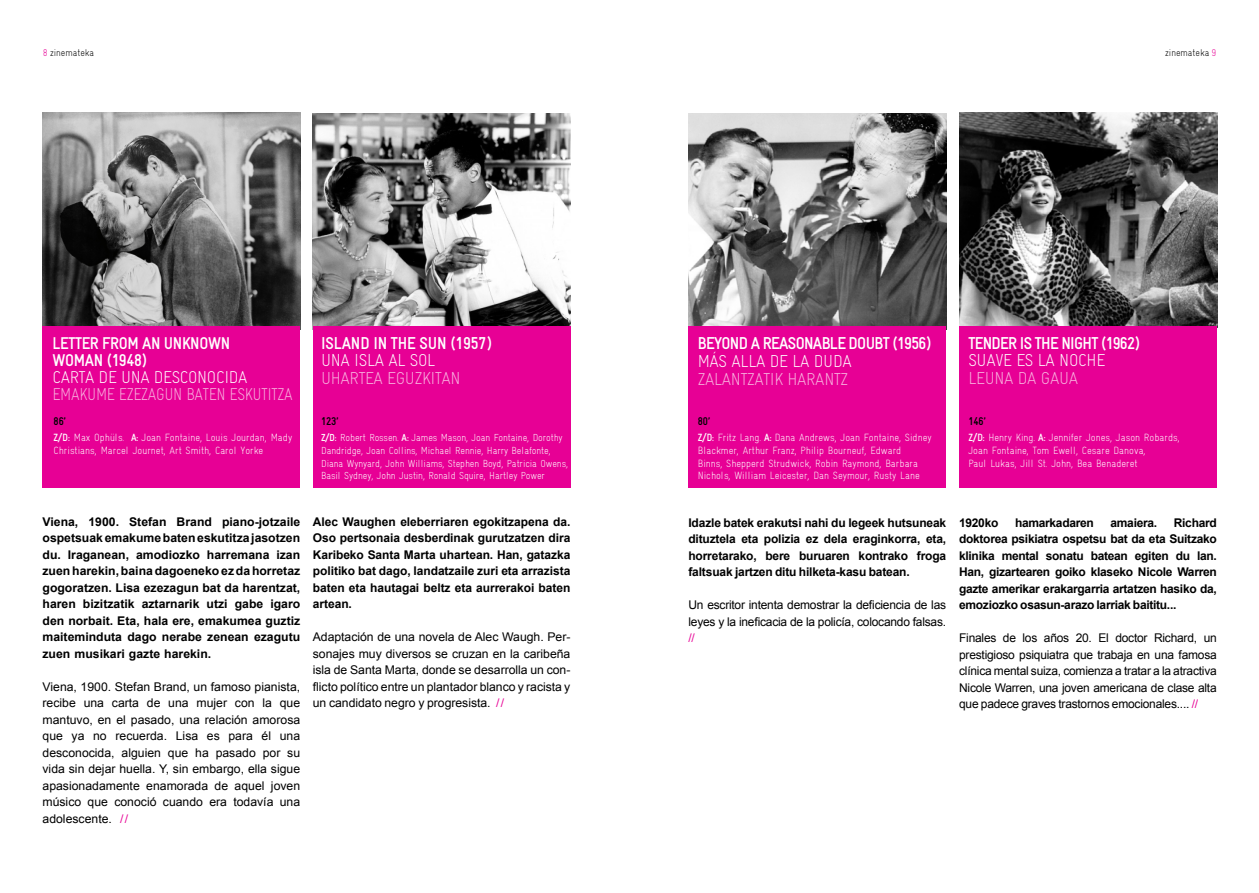
<style>
.page{position:relative;width:1259px;height:893px;background:#fff}
.page>*{position:absolute;margin:0;border:0;box-sizing:border-box;transform-origin:0 0}
.t1{font:700 condensed 17.25px "Alhondiga Bilbao";letter-spacing:-.04em;color:#fff}
.t2{font:17.25px "Alhondiga Bilbao Light Condensed L";letter-spacing:-.02em;color:#f8b3df}
.t3{font:17.25px "Alhondiga Bilbao Light Condensed L";letter-spacing:-.02em;color:#fff}
.t4{font:700 condensed 17.25px "Alhondiga Bilbao";letter-spacing:-.01em;color:#fff}
.t5{font:700 condensed 17.1px/17.1px "Alhondiga Bilbao";letter-spacing:-.02em;color:#fff}
.t6{font:17.1px "Alhondiga Bilbao Light Condensed L";letter-spacing:-.02em;color:#f8b3df;scale:.92 1}
.t7{font:17.1px "Alhondiga Bilbao Light Condensed L";letter-spacing:-.02em;color:#fff}
.t8{font:700 12px/16.5px "Arial";letter-spacing:-.015em;color:#000;text-align:justify}
.t9{font:12px/16.5px "Arial";letter-spacing:-.02em;color:#000;text-align:justify}
.t10{font:12px "Arial";color:#e70095}
.t11{font:700 condensed 11.25px "Alhondiga Bilbao";color:#000}
.t12{font:10.5px/12.8px "Alhondiga Bilbao Light Condensed L";color:#fff}
.t13{font:10.2px/12.8px "Alhondiga Bilbao Light Condensed L";letter-spacing:-.01em;color:#fff}
.t14{font:9.75px "Alhondiga Bilbao Light Condensed L";color:#000}
.s1{color:#e70095}
.s2{font-family:"Alhondiga Bilbao";font-weight:700;font-stretch:condensed}
</style>
<div class="page">
<img style="left:43px;top:113px;width:257px;height:213px">
<img style="left:688px;top:113px;width:258px;height:213px">
<img style="left:313px;top:113px;width:257px;height:213px">
<div style="left:43px;top:326px;width:257px;height:162px;background:#e70095"></div>
<div style="left:688px;top:326px;width:258px;height:162px;background:#e70095"></div>
<div style="left:313px;top:326px;width:257px;height:162px;background:#e70095"></div>
<img style="left:959px;top:113px;width:258px;height:213px">
<div style="left:959px;top:326px;width:258px;height:162px;background:#e70095"></div>
<p class="t14" style="left:43px;top:47px;width:53px"><span class="s1">8</span> zinemateka</p>
<p class="t14" style="left:1165px;top:47px;width:53px">zinemateka <span class="s1">9</span></p>
<h2 class="t5" style="left:53px;top:335px;width:179px">LETTER FROM AN UNKNOWN<br>WOMAN (1948)</h2>
<h2 class="t7" style="left:53px;top:368px;width:196px">CARTA DE UNA DESCONOCIDA</h2>
<h2 class="t6" style="left:53px;top:385px;width:262px">EMAKUME EZEZAGUN BATEN ESKUTITZA</h2>
<p class="t11" style="left:54px;top:415px;width:14px">86’</p>
<p class="t12" style="left:54px;top:431px;width:240px"><span class="s2">Z/D:</span> Max Ophüls. <span class="s2">A:</span> Joan Fontaine, Louis Jourdan, Mady<br>Christians, Marcel Journet, Art Smith, Carol Yorke</p>
<h1 class="t4" style="left:321px;top:334px;width:172px">ISLAND IN THE SUN (1957)</h1>
<h1 class="t3" style="left:321px;top:351px;width:116px">UNA ISLA AL SOL</h1>
<h1 class="t2" style="left:321px;top:368px;width:141px">UHARTEA EGUZKITAN</h1>
<p class="t11" style="left:321px;top:415px;width:19px">123’</p>
<p class="t13" style="left:321px;top:431px;width:248px"><span class="s2">Z/D:</span> Robert Rossen. <span class="s2">A:</span> James Mason, Joan Fontaine, Dorothy Dandridge, Joan Collins, Michael Rennie, Harry Belafonte, Diana Wynyard, John Williams, Stephen Boyd, Patricia Owens, Basil Sydney, John Justin, Ronald Squire, Hartley Power</p>
<p class="t8" style="left:43px;top:513px;width:259px">Viena, 1900. Stefan Brand piano-jotzaile ospetsuak emakume baten eskutitza jasotzen du. Iraganean, amodiozko harremana izan zuen harekin, baina dagoeneko ez da horretaz gogoratzen. Lisa ezezagun bat da harentzat, haren bizitzatik aztarnarik utzi gabe igaro den norbait. Eta, hala ere, emakumea guztiz maiteminduta dago nerabe zenean ezagutu zuen musikari gazte harekin.</p>
<p class="t9" style="left:43px;top:678px;width:259px">Viena, 1900. Stefan Brand, un famoso pianista, recibe una carta de una mujer con la que mantuvo, en el pasado, una relación amorosa que ya no recuerda. Lisa es para él una desconocida, alguien que ha pasado por su vida sin dejar huella. Y, sin embargo, ella sigue apasionadamente enamorada de aquel joven músico que conoció cuando era todavía una adolescente. <span class="s1">//</span></p>
<p class="t8" style="left:313px;top:513px;width:259px">Alec Waughen eleberriaren egokitzapena da.<br>Oso pertsonaia desberdinak gurutzatzen dira Karibeko Santa Marta uhartean. Han, gatazka politiko bat dago, landatzaile zuri eta arrazista baten eta hautagai beltz eta aurrerakoi baten artean.</p>
<p class="t9" style="left:313px;top:629px;width:259px">Adaptación de una novela de Alec Waugh. Per&shy;sonajes muy diversos se cruzan en la caribeña isla de Santa Marta, donde se desarrolla un con&shy;flicto político entre un plantador blanco y racista y un candidato negro y progresista. <span class="s1">//</span></p>
<h1 class="t1" style="left:698px;top:334px;width:235px">BEYOND A REASONABLE DOUBT (1956)</h1>
<h1 class="t3" style="left:698px;top:352px;width:156px">MÁS ALLA DE LA DUDA</h1>
<h1 class="t2" style="left:698px;top:370px;width:152px">ZALANTZATIK HARANTZ</h1>
<p class="t11" style="left:698px;top:415px;width:14px">80’</p>
<p class="t12" style="left:698px;top:431px;width:235px"><span class="s2">Z/D:</span> Fritz Lang. <span class="s2">A:</span> Dana Andrews, Joan Fontaine, Sidney Blackmer, Arthur Franz, Philip Bourneuf, Edward<br>Binns, Shepperd Strudwick, Robin Raymond, Barbara Nichols, William Leicester, Dan Seymour, Rusty Lane</p>
<h1 class="t1" style="left:968px;top:334px;width:173px">TENDER IS THE NIGHT (1962)</h1>
<h1 class="t3" style="left:968px;top:351px;width:138px">SUAVE ES LA NOCHE</h1>
<h1 class="t2" style="left:968px;top:368px;width:111px">LEUNA DA GAUA</h1>
<p class="t11" style="left:968px;top:415px;width:19px">146’</p>
<p class="t12" style="left:968px;top:431px;width:213px"><span class="s2">Z/D:</span> Henry King. <span class="s2">A:</span> Jennifer Jones, Jason Robards,<br>Joan Fontaine, Tom Ewell, Cesare Danova,<br>Paul Lukas, Jill St. John, Bea Benaderet</p>
<p class="t8" style="left:688px;top:515px;width:259px">Idazle batek erakutsi nahi du legeek hutsuneak dituztela eta polizia ez dela eraginkorra, eta, horretarako, bere buruaren kontrako froga faltsuak jartzen ditu hilketa-kasu batean.</p>
<p class="t9" style="left:688px;top:597px;width:259px">Un escritor intenta demostrar la deficiencia de las leyes y la ineficacia de la policía, colocando falsas.</p>
<p class="t10" style="left:688px;top:630px;width:8px">//</p>
<p class="t8" style="left:959px;top:515px;width:41px">1920ko</p>
<p class="t8" style="left:1015px;top:515px;width:80px">hamarkadaren</p>
<p class="t8" style="left:1110px;top:515px;width:48px">amaiera.</p>
<p class="t8" style="left:959px;top:515px;width:259px;text-indent:215px">Richard doktorea psikiatra ospetsu bat da eta Suitzako klinika mental sonatu batean egiten du lan.<br>Han, gizartearen goiko klaseko Nicole Warren gazte amerikar erakargarria artatzen hasiko da, emoziozko osasun-arazo larriak baititu...</p>
<p class="t9" style="left:959px;top:630px;width:259px">Finales de los años 20. El doctor Richard, un prestigioso psiquiatra que trabaja en una famosa clínica mental suiza, comienza a tratar a la atractiva Nicole Warren, una joven americana de clase alta que padece graves trastornos emocionales.... <span class="s1">//</span></p>
</div>
